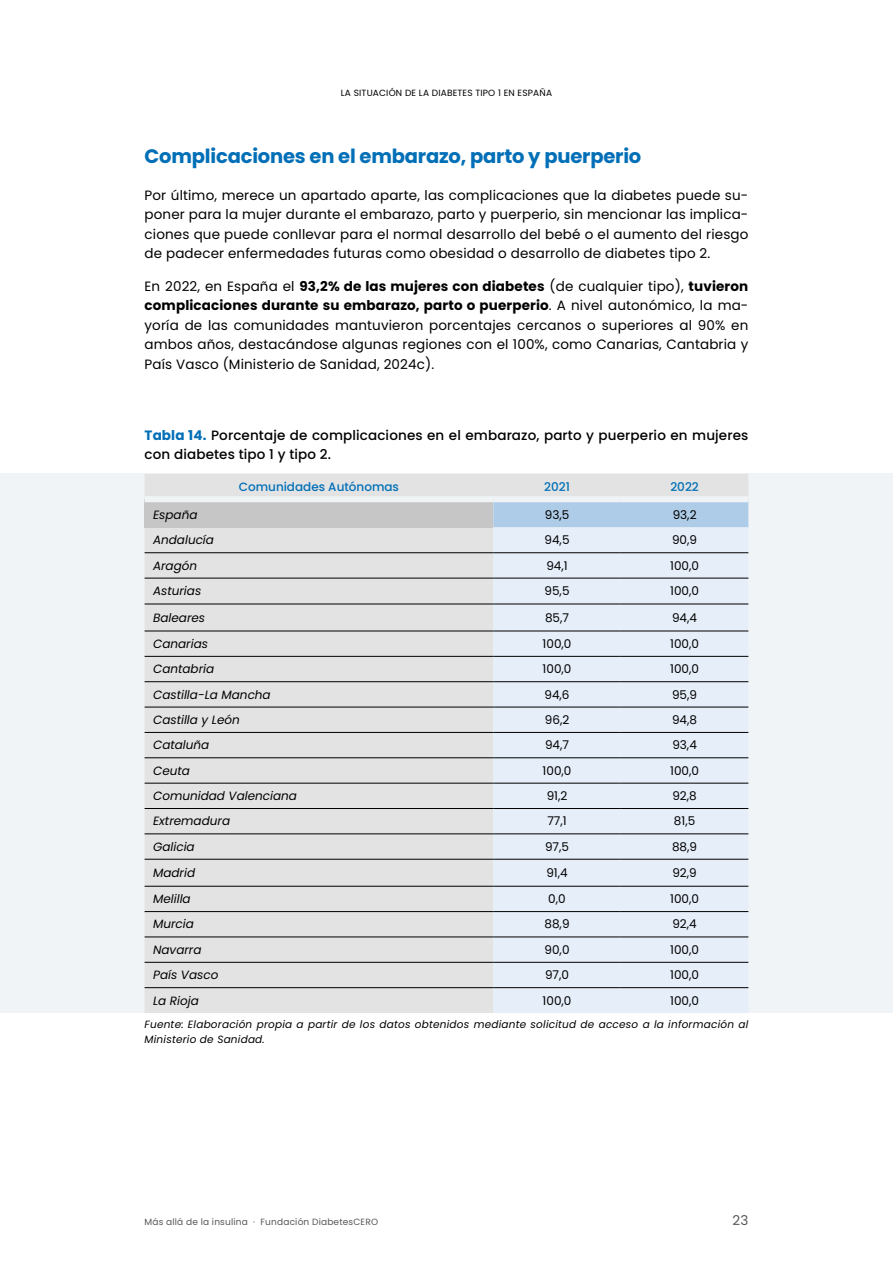
<style>
.page{position:relative;width:893px;height:1263px;background:#fff}
.page>*{position:absolute;margin:0;border:0;box-sizing:border-box;transform-origin:0 0}
.t1{font:700 19.5px "Poppins";letter-spacing:-.01em;color:#006fb7}
.t2{font:13.5px/19.5px "Poppins";letter-spacing:.01em;color:#000;text-align:justify}
.t3{font:500 13.5px/19.5px "Poppins";letter-spacing:.01em;color:#000}
.t4{font:13.5px "Poppins";color:#575756}
.t5{font:italic 12px "Poppins";color:#000}
.t6{font:12px "Poppins";color:#000}
.t7{font:500 12px "Poppins";color:#006fb7}
.t8{font:italic 10.5px/15px "Poppins";letter-spacing:.02em;color:#000}
.t9{font:9px "Poppins";letter-spacing:.02em;color:#575756}
.t10{font:9px "Poppins";letter-spacing:.02em;color:#000}
.s1{font-weight:700}
.s2{font-weight:700;color:#006fb7}
</style>
<div class="page">
<div style="left:0;top:474px;width:893px;height:539px;background:#f0f4f6"></div>
<div style="left:145px;top:474px;width:603px;height:539px;background:#e3e3e3"></div>
<div style="left:145px;top:499px;width:348px;height:28px;background:#c6c6c6"></div>
<div style="left:493px;top:502px;width:255px;height:25px;background:#aecce8"></div>
<div style="left:493px;top:527px;width:255px;height:486px;background:#e6eef9"></div>
<div style="left:145px;top:496px;width:348px;height:6px;background:#f0f4f6"></div>
<div style="left:493px;top:496px;width:128px;height:6px;background:#f0f4f6"></div>
<div style="left:621px;top:496px;width:127px;height:6px;background:#f0f4f6"></div>
<hr style="left:145px;top:552px;width:348px;height:1px;background:#000">
<hr style="left:145px;top:578px;width:348px;height:1px;background:#000">
<hr style="left:145px;top:604px;width:348px;height:1px;background:#000">
<hr style="left:145px;top:631px;width:348px;height:1px;background:#000">
<hr style="left:145px;top:656px;width:348px;height:1px;background:#000">
<hr style="left:145px;top:681px;width:348px;height:1px;background:#000">
<hr style="left:145px;top:757px;width:348px;height:1px;background:#000">
<hr style="left:145px;top:783px;width:348px;height:1px;background:#000">
<hr style="left:145px;top:808px;width:348px;height:1px;background:#000">
<hr style="left:145px;top:834px;width:348px;height:1px;background:#000">
<hr style="left:145px;top:859px;width:348px;height:1px;background:#000">
<hr style="left:145px;top:886px;width:348px;height:1px;background:#000">
<hr style="left:145px;top:911px;width:348px;height:1px;background:#000">
<hr style="left:145px;top:937px;width:348px;height:1px;background:#000">
<hr style="left:145px;top:962px;width:348px;height:1px;background:#000">
<hr style="left:145px;top:987px;width:348px;height:1px;background:#000">
<hr style="left:493px;top:552px;width:128px;height:1px;background:#000">
<hr style="left:621px;top:552px;width:127px;height:1px;background:#000">
<hr style="left:493px;top:578px;width:128px;height:1px;background:#000">
<hr style="left:621px;top:578px;width:127px;height:1px;background:#000">
<hr style="left:493px;top:604px;width:128px;height:1px;background:#000">
<hr style="left:621px;top:604px;width:127px;height:1px;background:#000">
<hr style="left:493px;top:631px;width:128px;height:1px;background:#000">
<hr style="left:621px;top:631px;width:127px;height:1px;background:#000">
<hr style="left:493px;top:656px;width:128px;height:1px;background:#000">
<hr style="left:621px;top:656px;width:127px;height:1px;background:#000">
<hr style="left:493px;top:681px;width:128px;height:1px;background:#000">
<hr style="left:621px;top:681px;width:127px;height:1px;background:#000">
<hr style="left:493px;top:707px;width:128px;height:1px;background:#000">
<hr style="left:621px;top:707px;width:127px;height:1px;background:#000">
<hr style="left:493px;top:757px;width:128px;height:1px;background:#000">
<hr style="left:621px;top:757px;width:127px;height:1px;background:#000">
<hr style="left:493px;top:783px;width:128px;height:1px;background:#000">
<hr style="left:621px;top:783px;width:127px;height:1px;background:#000">
<hr style="left:493px;top:808px;width:128px;height:1px;background:#000">
<hr style="left:621px;top:808px;width:127px;height:1px;background:#000">
<hr style="left:493px;top:834px;width:128px;height:1px;background:#000">
<hr style="left:621px;top:834px;width:127px;height:1px;background:#000">
<hr style="left:493px;top:859px;width:128px;height:1px;background:#000">
<hr style="left:621px;top:859px;width:127px;height:1px;background:#000">
<hr style="left:493px;top:886px;width:128px;height:1px;background:#000">
<hr style="left:621px;top:886px;width:127px;height:1px;background:#000">
<hr style="left:493px;top:911px;width:128px;height:1px;background:#000">
<hr style="left:621px;top:911px;width:127px;height:1px;background:#000">
<hr style="left:493px;top:937px;width:128px;height:1px;background:#000">
<hr style="left:621px;top:937px;width:127px;height:1px;background:#000">
<hr style="left:493px;top:962px;width:128px;height:1px;background:#000">
<hr style="left:621px;top:962px;width:127px;height:1px;background:#000">
<hr style="left:493px;top:987px;width:128px;height:1px;background:#000">
<hr style="left:621px;top:987px;width:127px;height:1px;background:#000">
<hr style="left:145px;top:707px;width:348px;height:1px;background:#000">
<hr style="left:145px;top:732px;width:348px;height:1px;background:#000">
<hr style="left:493px;top:732px;width:128px;height:1px;background:#000">
<hr style="left:621px;top:732px;width:127px;height:1px;background:#000">
<p class="t10" style="left:341px;top:87px;width:213px">LA SITUACIÓN DE LA DIABETES TIPO 1 EN ESPAÑA</p>
<h1 class="t1" style="left:145px;top:144px;width:498px">Complicaciones en el embarazo, parto y puerperio</h1>
<p class="t2" style="left:145px;top:185px;width:605px">Por último, merece un apartado aparte, las complicaciones que la diabetes puede su&shy;poner para la mujer durante el embarazo, parto y puerperio, sin mencionar las implica&shy;ciones que puede conllevar para el normal desarrollo del bebé o el aumento del riesgo de padecer enfermedades futuras como obesidad o desarrollo de diabetes tipo 2.</p>
<p class="t2" style="left:145px;top:276px;width:605px">En 2022, en España el <span class="s1">93,2% de las mujeres con diabetes</span> (de cualquier tipo), <span class="s1">tuvieron complicaciones durante su embarazo, parto o puerperio</span>. A nivel autonómico, la ma&shy;yoría de las comunidades mantuvieron porcentajes cercanos o superiores al 90% en ambos años, destacándose algunas regiones con el 100%, como Canarias, Cantabria y País Vasco (Ministerio de Sanidad, 2024c).</p>
<p class="t3" style="left:145px;top:425px;width:605px"><span class="s2">Tabla 14.</span> Porcentaje de complicaciones en el embarazo, parto y puerperio en mujeres con diabetes tipo 1 y tipo 2.</p>
<p class="t7" style="left:239px;top:479px;width:162px">Comunidades Autónomas</p>
<p class="t7" style="left:544px;top:479px;width:27px">2021</p>
<p class="t7" style="left:670px;top:479px;width:30px">2022</p>
<p class="t5" style="left:153px;top:508px;width:46px">España</p>
<p class="t6" style="left:545px;top:508px;width:26px">93,5</p>
<p class="t6" style="left:673px;top:508px;width:25px">93,2</p>
<p class="t5" style="left:153px;top:533px;width:62px">Andalucía</p>
<p class="t6" style="left:544px;top:533px;width:27px">94,5</p>
<p class="t6" style="left:672px;top:533px;width:27px">90,9</p>
<p class="t5" style="left:153px;top:558px;width:46px">Aragón</p>
<p class="t6" style="left:546px;top:558px;width:23px">94,1</p>
<p class="t6" style="left:670px;top:558px;width:30px">100,0</p>
<p class="t5" style="left:153px;top:584px;width:50px">Asturias</p>
<p class="t6" style="left:544px;top:584px;width:27px">95,5</p>
<p class="t6" style="left:670px;top:584px;width:30px">100,0</p>
<p class="t5" style="left:153px;top:610px;width:54px">Baleares</p>
<p class="t6" style="left:545px;top:610px;width:26px">85,7</p>
<p class="t6" style="left:672px;top:610px;width:27px">94,4</p>
<p class="t5" style="left:153px;top:637px;width:56px">Canarias</p>
<p class="t6" style="left:543px;top:637px;width:30px">100,0</p>
<p class="t6" style="left:670px;top:637px;width:30px">100,0</p>
<p class="t5" style="left:153px;top:662px;width:63px">Cantabria</p>
<p class="t6" style="left:543px;top:662px;width:30px">100,0</p>
<p class="t6" style="left:670px;top:662px;width:30px">100,0</p>
<p class="t5" style="left:153px;top:687px;width:119px">Castilla-La Mancha</p>
<p class="t6" style="left:544px;top:687px;width:27px">94,6</p>
<p class="t6" style="left:672px;top:687px;width:27px">95,9</p>
<p class="t5" style="left:153px;top:713px;width:88px">Castilla y León</p>
<p class="t6" style="left:545px;top:713px;width:26px">96,2</p>
<p class="t6" style="left:672px;top:713px;width:27px">94,8</p>
<p class="t5" style="left:153px;top:738px;width:58px">Cataluña</p>
<p class="t6" style="left:545px;top:738px;width:26px">94,7</p>
<p class="t6" style="left:672px;top:738px;width:26px">93,4</p>
<p class="t5" style="left:153px;top:763px;width:38px">Ceuta</p>
<p class="t6" style="left:543px;top:763px;width:30px">100,0</p>
<p class="t6" style="left:670px;top:763px;width:30px">100,0</p>
<p class="t5" style="left:153px;top:789px;width:145px">Comunidad Valenciana</p>
<p class="t6" style="left:547px;top:789px;width:22px">91,2</p>
<p class="t6" style="left:672px;top:789px;width:26px">92,8</p>
<p class="t5" style="left:153px;top:814px;width:79px">Extremadura</p>
<p class="t6" style="left:547px;top:814px;width:21px">77,1</p>
<p class="t6" style="left:674px;top:814px;width:23px">81,5</p>
<p class="t5" style="left:153px;top:839px;width:43px">Galicia</p>
<p class="t6" style="left:545px;top:839px;width:26px">97,5</p>
<p class="t6" style="left:672px;top:839px;width:27px">88,9</p>
<p class="t5" style="left:153px;top:866px;width:44px">Madrid</p>
<p class="t6" style="left:546px;top:866px;width:23px">91,4</p>
<p class="t6" style="left:672px;top:866px;width:26px">92,9</p>
<p class="t5" style="left:153px;top:892px;width:39px">Melilla</p>
<p class="t6" style="left:548px;top:892px;width:19px">0,0</p>
<p class="t6" style="left:670px;top:892px;width:30px">100,0</p>
<p class="t5" style="left:153px;top:917px;width:42px">Murcia</p>
<p class="t6" style="left:544px;top:917px;width:27px">88,9</p>
<p class="t6" style="left:672px;top:917px;width:26px">92,4</p>
<p class="t5" style="left:153px;top:943px;width:50px">Navarra</p>
<p class="t6" style="left:544px;top:943px;width:27px">90,0</p>
<p class="t6" style="left:670px;top:943px;width:30px">100,0</p>
<p class="t5" style="left:153px;top:968px;width:67px">País Vasco</p>
<p class="t6" style="left:545px;top:968px;width:26px">97,0</p>
<p class="t6" style="left:670px;top:968px;width:30px">100,0</p>
<p class="t5" style="left:153px;top:993px;width:47px">La Rioja</p>
<p class="t6" style="left:543px;top:993px;width:30px">100,0</p>
<p class="t6" style="left:670px;top:993px;width:30px">100,0</p>
<p class="t8" style="left:145px;top:1017px;width:605px">Fuente: Elaboración propia a partir de los datos obtenidos mediante solicitud de acceso a la información al<br>Ministerio de Sanidad.</p>
<p class="t9" style="left:145px;top:1216px;width:235px">Más allá de la insulina · Fundación DiabetesCERO</p>
<p class="t4" style="left:732px;top:1212px;width:17px">23</p>
</div>
